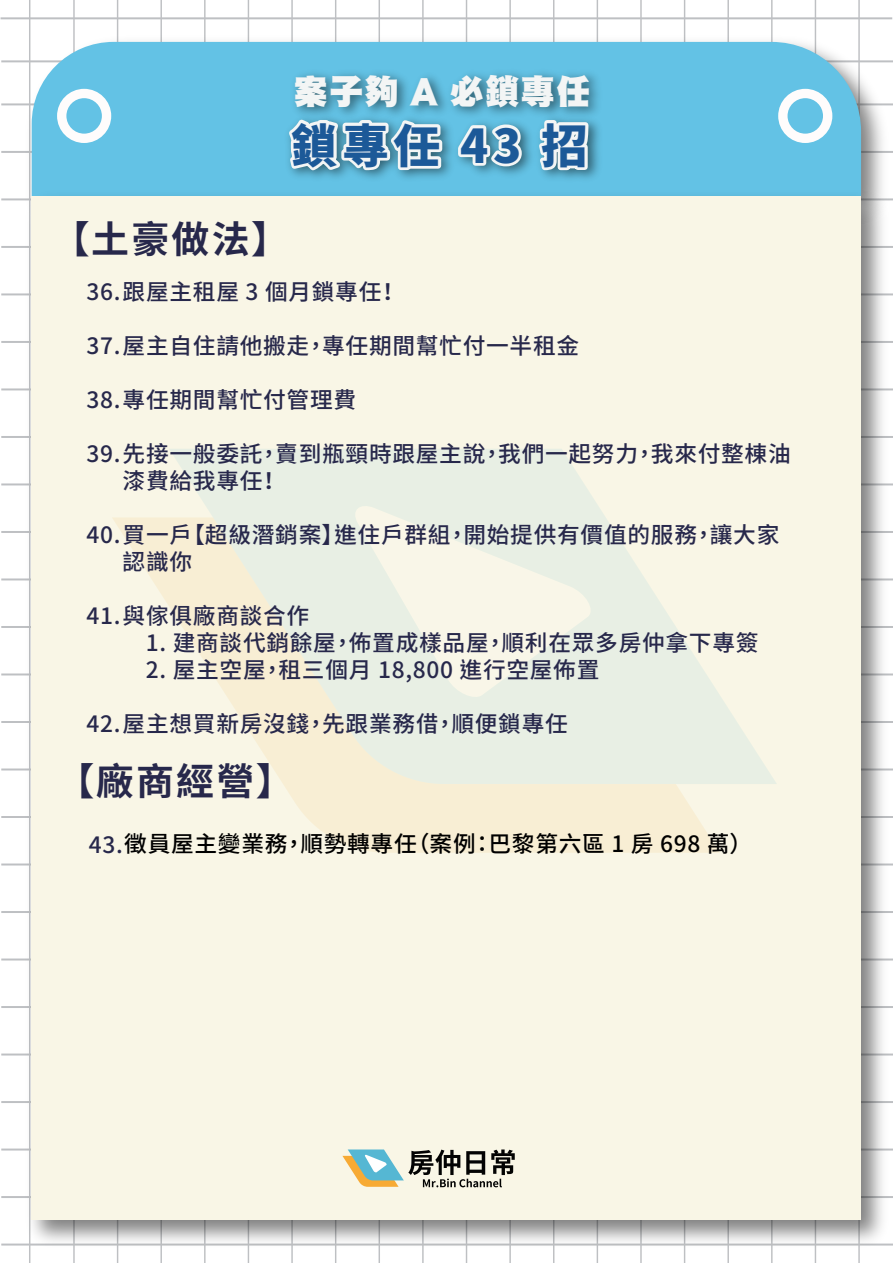
<style>
.page{position:relative;width:893px;height:1263px;background:#fff}
.page>*{position:absolute;margin:0;border:0;box-sizing:border-box;transform-origin:0 0}
.t1{font:900 46.5px "Noto Sans CJ Ktc";color:#1d5a98}
.t2{font:700 37.5px "Noto Sans CJ Ktc";letter-spacing:.06em;color:#27284b}
.t3{font:800 35.55px "M Hei Sung HK";color:#f3f5f5}
.t4{font:500 22.5px/27px "Noto Sans CJ Ktc";letter-spacing:.03em;color:#27284b}
.t5{font:500 22.5px "Noto Sans CJ Ktc";letter-spacing:.03em;color:#000}
.s1{color:#27284b}
</style>
<div class="page">
<hr style="left:1px;top:17px;width:891px;height:2px;background:#bec0c3">
<hr style="left:29px;top:0;width:1px;height:1263px;background:#bec0c3">
<hr style="left:73px;top:0;width:2px;height:1263px;background:#bec0c3">
<hr style="left:117px;top:0;width:1px;height:1263px;background:#bec0c3">
<hr style="left:160px;top:0;width:2px;height:1263px;background:#bec0c3">
<hr style="left:204px;top:0;width:2px;height:1263px;background:#bec0c3">
<hr style="left:248px;top:0;width:1px;height:1263px;background:#bec0c3">
<hr style="left:291px;top:0;width:2px;height:1263px;background:#bec0c3">
<hr style="left:335px;top:0;width:1px;height:1263px;background:#bec0c3">
<hr style="left:379px;top:0;width:1px;height:1263px;background:#bec0c3">
<hr style="left:422px;top:0;width:2px;height:1263px;background:#bec0c3">
<hr style="left:466px;top:0;width:1px;height:1263px;background:#bec0c3">
<hr style="left:509px;top:0;width:2px;height:1263px;background:#bec0c3">
<hr style="left:553px;top:0;width:1px;height:1263px;background:#bec0c3">
<hr style="left:597px;top:0;width:1px;height:1263px;background:#bec0c3">
<hr style="left:640px;top:0;width:2px;height:1263px;background:#bec0c3">
<hr style="left:684px;top:0;width:1px;height:1263px;background:#bec0c3">
<hr style="left:727px;top:0;width:2px;height:1263px;background:#bec0c3">
<hr style="left:771px;top:0;width:1px;height:1263px;background:#bec0c3">
<hr style="left:815px;top:0;width:1px;height:1263px;background:#bec0c3">
<hr style="left:858px;top:0;width:2px;height:1263px;background:#bec0c3">
<hr style="left:1px;top:60px;width:892px;height:2px;background:#bec0c3">
<hr style="left:1px;top:103px;width:892px;height:2px;background:#bec0c3">
<hr style="left:1px;top:151px;width:892px;height:2px;background:#bec0c3">
<hr style="left:1px;top:198px;width:892px;height:2px;background:#bec0c3">
<hr style="left:1px;top:246px;width:892px;height:2px;background:#bec0c3">
<hr style="left:1px;top:293px;width:892px;height:2px;background:#bec0c3">
<hr style="left:1px;top:341px;width:892px;height:2px;background:#bec0c3">
<hr style="left:1px;top:388px;width:892px;height:2px;background:#bec0c3">
<hr style="left:1px;top:436px;width:892px;height:2px;background:#bec0c3">
<hr style="left:1px;top:483px;width:892px;height:2px;background:#bec0c3">
<hr style="left:1px;top:531px;width:892px;height:2px;background:#bec0c3">
<hr style="left:1px;top:578px;width:892px;height:2px;background:#bec0c3">
<hr style="left:1px;top:626px;width:892px;height:2px;background:#bec0c3">
<hr style="left:1px;top:673px;width:892px;height:2px;background:#bec0c3">
<hr style="left:1px;top:721px;width:892px;height:2px;background:#bec0c3">
<hr style="left:1px;top:768px;width:892px;height:2px;background:#bec0c3">
<hr style="left:1px;top:816px;width:892px;height:2px;background:#bec0c3">
<hr style="left:1px;top:863px;width:892px;height:2px;background:#bec0c3">
<hr style="left:1px;top:911px;width:892px;height:2px;background:#bec0c3">
<hr style="left:1px;top:958px;width:892px;height:2px;background:#bec0c3">
<hr style="left:1px;top:1006px;width:892px;height:2px;background:#bec0c3">
<hr style="left:1px;top:1053px;width:892px;height:2px;background:#bec0c3">
<hr style="left:1px;top:1101px;width:892px;height:2px;background:#bec0c3">
<hr style="left:1px;top:1148px;width:892px;height:2px;background:#bec0c3">
<hr style="left:1px;top:1196px;width:892px;height:2px;background:#bec0c3">
<hr style="left:1px;top:1243px;width:892px;height:2px;background:#bec0c3">
<img style="left:20px;top:30px;width:873px;height:155px">
<div style="left:32px;top:42px;width:829px;height:143px;background:#63c2e5"></div>
<svg style="left:57px;top:89px;width:54px;height:54px"></svg>
<svg style="left:778px;top:89px;width:54px;height:54px"></svg>
<img style="left:19px;top:185px;width:874px;height:1068px">
<div style="left:31px;top:197px;width:830px;height:1023px;background:#f9f6e6"></div>
<svg style="left:342px;top:1149px;width:173px;height:38px"></svg>
<svg style="left:113px;top:518px;width:607px;height:335px;fill:#f8f0d8"></svg>
<svg style="left:169px;top:449px;width:608px;height:335px;fill:#e8efe4"></svg>
<svg style="left:350px;top:502px;width:246px;height:199px;fill:#e8efe4"></svg>
<img style="left:279px;top:108px;width:334px;height:89px">
<svg style="left:274px;top:115px;width:171px;height:82px"></svg>
<svg style="left:455px;top:129px;width:70px;height:40px"></svg>
<svg style="left:533px;top:0;width:60px;height:173px"></svg>
<img style="left:284px;top:62px;width:325px;height:67px">
<h3 class="t3" style="left:293px;top:63px;width:300px">案子夠 A 必鎖專任</h3>
<h1 class="t1" style="left:291px;top:119px;width:298px">鎖專任 43 招</h1>
<h2 class="t2" style="left:52px;top:218px;width:238px">【土豪做法】</h2>
<p class="t4" style="left:87px;top:279px;width:314px">36.跟屋主租屋 3 個月鎖專任！</p>
<p class="t4" style="left:87px;top:333px;width:494px">37.屋主自住請他搬走，專任期間幫忙付一半租金</p>
<p class="t4" style="left:87px;top:387px;width:271px">38.專任期間幫忙付管理費</p>
<p class="t4" style="left:123px;top:441px;width:670px;text-indent:-36px">39.先接一般委託，賣到瓶頸時跟屋主說，我們一起努力，我來付整棟油漆費給我專任！</p>
<p class="t4" style="left:123px;top:522px;width:658px;text-indent:-36px">40.買一戶【超級潛銷案】進住戶群組，開始提供有價值的服務，讓大家認識你</p>
<p class="t4" style="left:87px;top:603px;width:224px">41.與傢俱廠商談合作</p>
<p class="t4" style="left:146px;top:630px;width:614px">1. 建商談代銷餘屋，佈置成樣品屋，順利在眾多房仲拿下專簽</p>
<p class="t4" style="left:146px;top:657px;width:455px">2. 屋主空屋，租三個月 18,800 進行空屋佈置</p>
<p class="t4" style="left:87px;top:711px;width:483px">42.屋主想買新房沒錢，先跟業務借，順便鎖專任</p>
<h2 class="t2" style="left:57px;top:760px;width:238px">【廠商經營】</h2>
<p class="t5" style="left:89px;top:831px;width:665px"><span class="s1">43.</span>徵員屋主變業務，順勢轉專任（案例：巴黎第六區 1 房 698 萬）</p>
</div>
